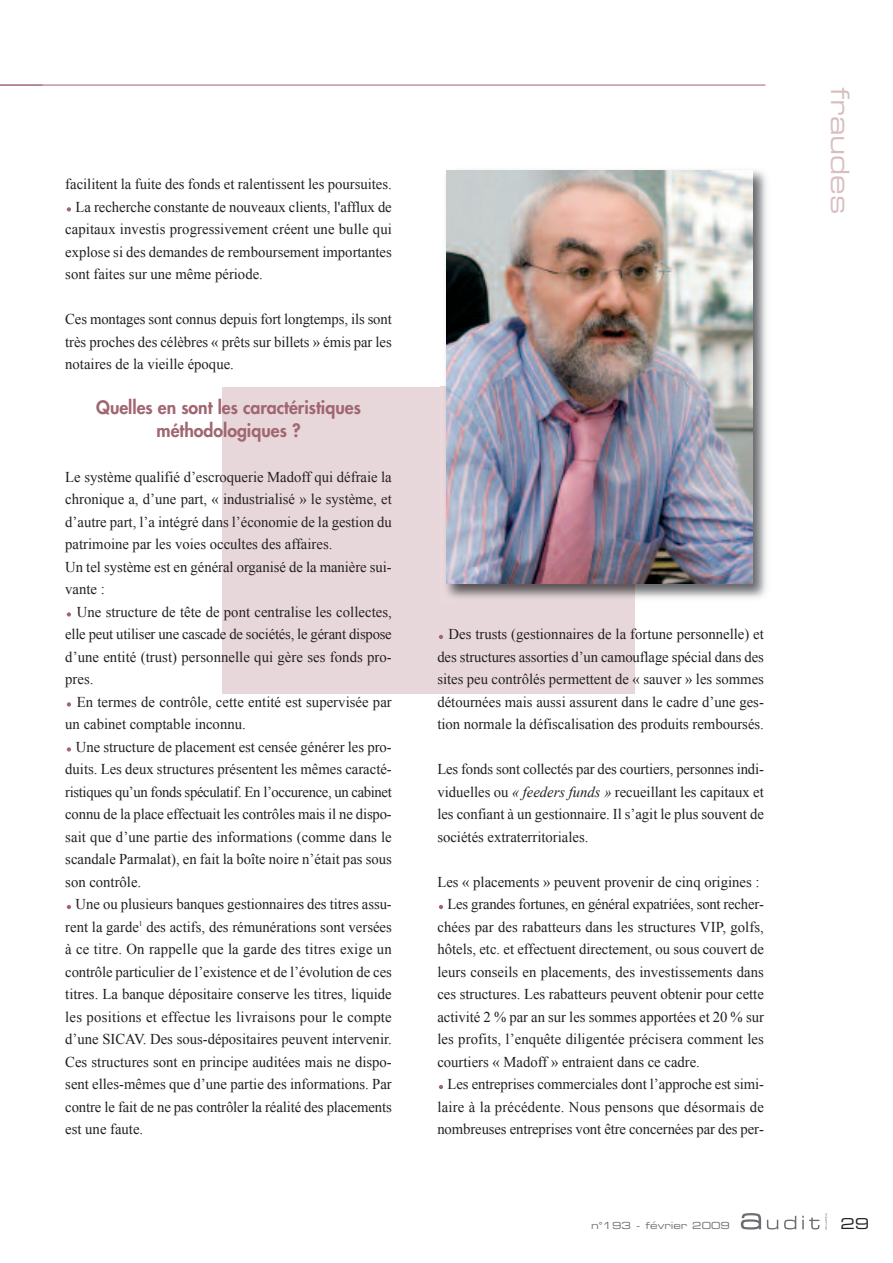
<style>
.page{position:relative;width:893px;height:1263px;background:#fff}
.page>*{position:absolute;margin:0;border:0;box-sizing:border-box;transform-origin:0 0}
.t1{font:25.5px "Eurostile Extended Two";color:#d8bec0}
.t2{font:800 18px/22.5px "Futura";color:#a06671;text-align:center}
.t3{font:15px/22.5px "Times New Roman";color:#231f20;text-align:justify}
.t4{font:15px "Eurostile Extended Two";color:#231f20}
.t5{font:9.75px "Eurostile Extended Two";color:#6c6d70}
.s1{font-style:italic}
</style>
<div class="page">
<div style="left:222px;top:387px;width:413px;height:306px;background:#e8d7da"></div>
<hr style="left:0;top:85px;width:765px;height:1px;background:#a06671">
<svg style="left:741px;top:1213px;width:20px;height:16px"></svg>
<svg style="left:767px;top:1220px;width:11px;height:9px"></svg>
<svg style="left:784px;top:1216px;width:12px;height:13px"></svg>
<svg style="left:802px;top:1216px;width:17px;height:13px"></svg>
<svg style="left:825px;top:1213px;width:3px;height:16px"></svg>
<svg style="left:67px;top:207px;width:4px;height:5px"></svg>
<svg style="left:67px;top:612px;width:4px;height:5px"></svg>
<svg style="left:67px;top:702px;width:4px;height:5px"></svg>
<svg style="left:67px;top:747px;width:4px;height:5px"></svg>
<svg style="left:67px;top:905px;width:4px;height:4px"></svg>
<svg style="left:439px;top:635px;width:4px;height:4px"></svg>
<svg style="left:439px;top:905px;width:4px;height:4px"></svg>
<svg style="left:439px;top:1085px;width:4px;height:4px"></svg>
<img style="left:440px;top:170px;width:327px;height:428px">
<img style="left:446px;top:170px;width:306px;height:413px">
<p class="t3" style="left:65px;top:173px;width:328px">facilitent la fuite des fonds et ralentissent les poursuites.</p>
<p class="t3" style="left:76px;top:195px;width:318px">La recherche constante de nouveaux clients, l'afflux de</p>
<p class="t3" style="left:65px;top:218px;width:328px">capitaux investis progressivement créent une bulle qui</p>
<p class="t3" style="left:65px;top:240px;width:328px">explose si des demandes de remboursement importantes</p>
<p class="t3" style="left:65px;top:263px;width:199px">sont faites sur une même période.</p>
<p class="t3" style="left:65px;top:308px;width:328px">Ces montages sont connus depuis fort longtemps, ils sont très proches des célèbres « prêts sur billets » émis par les notaires de la vieille époque.</p>
<p class="t2" style="left:96px;top:397px;width:266px">Quelles en sont les caractéristiques méthodologiques ?</p>
<p class="t3" style="left:65px;top:465px;width:328px;text-align:left">Le système qualifié d’escroquerie Madoff qui défraie la chronique a, d’une part, « industrialisé » le système, et d’autre part, l’a intégré dans l’économie de la gestion du patrimoine par les voies occultes des affaires.<br>Un tel système est en général organisé de la manière sui&shy;vante :</p>
<p class="t3" style="left:65px;top:600px;width:328px;text-indent:12px">Une structure de tête de pont centralise les collectes, elle peut utiliser une cascade de sociétés, le gérant dispose d’une entité (trust) personnelle qui gère ses fonds pro&shy;pres.</p>
<p class="t3" style="left:65px;top:690px;width:328px;text-indent:12px">En termes de contrôle, cette entité est supervisée par un cabinet comptable inconnu.</p>
<p class="t3" style="left:65px;top:735px;width:328px;text-indent:10px">Une structure de placement est censée générer les pro&shy;duits. Les deux structures présentent les mêmes caracté&shy;ristiques qu’un fonds spéculatif. En l’occurence, un cabinet connu de la place effectuait les contrôles mais il ne dispo&shy;sait que d’une partie des informations (comme dans le scandale Parmalat), en fait la boîte noire n’était pas sous son contrôle.</p>
<p class="t3" style="left:65px;top:893px;width:328px;text-indent:10px">Une ou plusieurs banques gestionnaires des titres assu&shy;rent la garde<sup>1</sup> des actifs, des rémunérations sont versées à ce titre. On rappelle que la garde des titres exige un contrôle particulier de l’existence et de l’évolution de ces titres. La banque dépositaire conserve les titres, liquide les positions et effectue les livraisons pour le compte d’une SICAV. Des sous-dépositaires peuvent intervenir.<br>Ces structures sont en principe auditées mais ne dispo&shy;sent elles-mêmes que d’une partie des informations. Par contre le fait de ne pas contrôler la réalité des placements est une faute.</p>
<h1 class="t1" style="left:849px;top:87px;width:129px;rotate:90deg">fraudes</h1>
<p class="t3" style="left:437px;top:623px;width:328px;text-indent:11px">Des trusts (gestionnaires de la fortune personnelle) et des structures assorties d’un camouflage spécial dans des sites peu contrôlés permettent de « sauver » les sommes détournées mais aussi assurent dans le cadre d’une ges&shy;tion normale la défiscalisation des produits remboursés.</p>
<p class="t3" style="left:437px;top:758px;width:328px">Les fonds sont collectés par des courtiers, personnes indi&shy;viduelles ou <span class="s1">« feeders funds »</span> recueillant les capitaux et les confiant à un gestionnaire. Il s’agit le plus souvent de sociétés extraterritoriales.</p>
<p class="t3" style="left:437px;top:870px;width:324px">Les « placements » peuvent provenir de cinq origines :</p>
<p class="t3" style="left:447px;top:893px;width:318px">Les grandes fortunes, en général expatriées, sont recher-</p>
<p class="t3" style="left:437px;top:915px;width:328px">chées par des rabatteurs dans les structures VIP, golfs,</p>
<p class="t3" style="left:437px;top:938px;width:328px">hôtels, etc. et effectuent directement, ou sous couvert de</p>
<p class="t3" style="left:437px;top:960px;width:328px">leurs conseils en placements, des investissements dans</p>
<p class="t3" style="left:437px;top:983px;width:328px">ces structures. Les rabatteurs peuvent obtenir pour cette</p>
<p class="t3" style="left:437px;top:1005px;width:328px">activité 2 % par an sur les sommes apportées et 20 % sur</p>
<p class="t3" style="left:437px;top:1028px;width:328px">les profits, l’enquête diligentée précisera comment les</p>
<p class="t3" style="left:437px;top:1050px;width:264px">courtiers « Madoff » entraient dans ce cadre.</p>
<p class="t3" style="left:448px;top:1073px;width:318px">Les entreprises commerciales dont l’approche est simi-</p>
<p class="t3" style="left:437px;top:1095px;width:328px">laire à la précédente. Nous pensons que désormais de</p>
<p class="t3" style="left:437px;top:1118px;width:328px">nombreuses entreprises vont être concernées par des per-</p>
<p class="t5" style="left:591px;top:1222px;width:140px">n°193 - février 2009</p>
<p class="t4" style="left:840px;top:1218px;width:30px">29</p>
</div>
